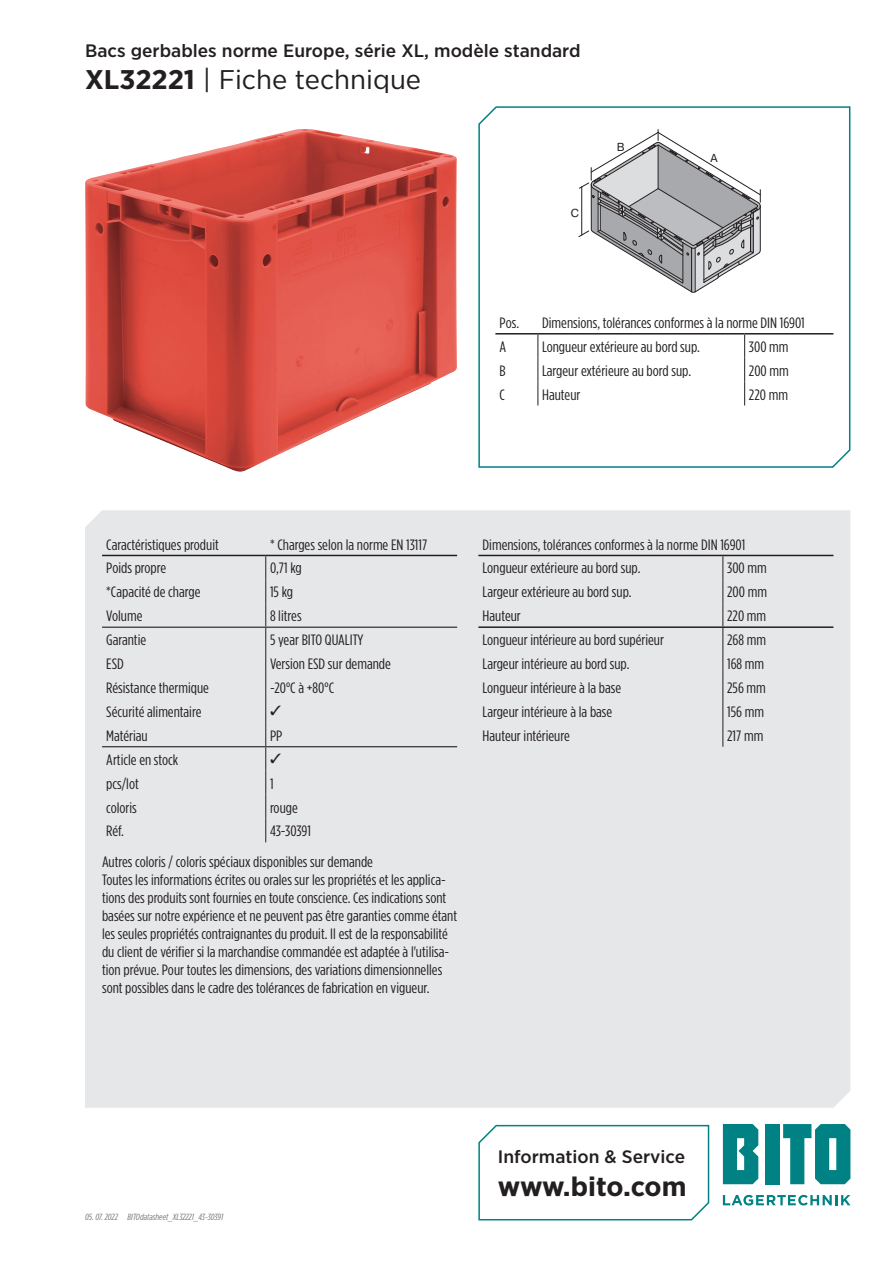
<style>
.page{position:relative;width:893px;height:1263px;background:#fff}
.page>*{position:absolute;margin:0;border:0;box-sizing:border-box;transform-origin:0 0}
.t1{font:27px "Gotham Narrow";color:#231f20;scale:1.1 1}
.t2{font:700 27px "Gotham Narrow";letter-spacing:-.015em;color:#231f20;scale:1.1 1}
.t3{font:500 18px "Gotham Narrow";color:#231f20;scale:1.1 1}
.t4{font:15px/18px "Gotham Condensed";color:#231f20;scale:1.1 1}
.t5{font:11.55px "Bito Pragmatica";color:#231f20}
.t6{font:italic 9px "Gotham Condensed";color:#76787b;scale:1.1 1}
.s1{font-weight:700}
</style>
<div class="page">
<div style="left:85px;top:510px;width:765px;height:598px;background:#e6e7e9"></div>
<svg style="left:723px;top:1195px;width:127px;height:10px"></svg>
<div style="left:765px;top:1124px;width:15px;height:60px;background:#008183"></div>
<svg style="left:723px;top:1124px;width:35px;height:60px"></svg>
<svg style="left:783px;top:1124px;width:67px;height:60px"></svg>
<svg style="left:478px;top:1124px;width:232px;height:97px"></svg>
<svg style="left:478px;top:106px;width:373px;height:362px"></svg>
<hr style="left:102px;top:555px;width:164px;height:1px;background:#231f20">
<hr style="left:266px;top:555px;width:191px;height:1px;background:#231f20">
<hr style="left:102px;top:627px;width:164px;height:1px;background:#231f20">
<hr style="left:266px;top:627px;width:191px;height:1px;background:#231f20">
<hr style="left:102px;top:746px;width:164px;height:1px;background:#231f20">
<hr style="left:266px;top:746px;width:191px;height:1px;background:#231f20">
<hr style="left:478px;top:555px;width:245px;height:1px;background:#231f20">
<hr style="left:723px;top:555px;width:110px;height:1px;background:#231f20">
<hr style="left:478px;top:626px;width:245px;height:2px;background:#231f20">
<hr style="left:723px;top:626px;width:110px;height:2px;background:#231f20">
<svg style="left:722px;top:556px;width:1px;height:191px"></svg>
<img style="left:85px;top:129px;width:372px;height:343px">
<svg style="left:579px;top:130px;width:182px;height:163px"></svg>
<hr style="left:495px;top:333px;width:43px;height:2px;background:#231f20">
<hr style="left:538px;top:333px;width:207px;height:2px;background:#231f20">
<hr style="left:745px;top:333px;width:88px;height:2px;background:#231f20">
<svg style="left:537px;top:335px;width:1px;height:70px"></svg>
<svg style="left:744px;top:335px;width:1px;height:70px"></svg>
<svg style="left:265px;top:556px;width:16px;height:286px"></svg>
<p class="t3" style="left:85px;top:39px;width:452px">Bacs gerbables norme Europe, série XL, modèle standard</p>
<h1 class="t1" style="left:85px;top:63px;width:307px"><span class="s1">XL32221</span> | Fiche technique</h1>
<p class="t5" style="left:571px;top:206px;width:10px">C</p>
<p class="t5" style="left:617px;top:140px;width:9px">B</p>
<p class="t5" style="left:710px;top:151px;width:9px">A</p>
<p class="t4" style="left:500px;top:313px;width:19px">Pos.</p>
<p class="t4" style="left:542px;top:313px;width:240px">Dimensions, tolérances conformes à la norme DIN 16901</p>
<p class="t4" style="left:500px;top:337px;width:8px">A</p>
<p class="t4" style="left:542px;top:337px;width:145px">Longueur extérieure au bord sup.</p>
<p class="t4" style="left:749px;top:337px;width:38px">300 mm</p>
<p class="t4" style="left:500px;top:361px;width:7px">B</p>
<p class="t4" style="left:542px;top:361px;width:137px">Largeur extérieure au bord sup.</p>
<p class="t4" style="left:749px;top:361px;width:38px">200 mm</p>
<p class="t4" style="left:500px;top:385px;width:6px">C</p>
<p class="t4" style="left:542px;top:385px;width:36px">Hauteur</p>
<p class="t4" style="left:749px;top:385px;width:37px">220 mm</p>
<p class="t4" style="left:106px;top:535px;width:104px">Caractéristiques produit</p>
<p class="t4" style="left:270px;top:535px;width:144px">* Charges selon la norme EN 13117</p>
<p class="t4" style="left:106px;top:559px;width:56px">Poids propre</p>
<p class="t4" style="left:270px;top:559px;width:30px">0,71 kg</p>
<p class="t4" style="left:106px;top:583px;width:87px">*Capacité de charge</p>
<p class="t4" style="left:270px;top:583px;width:23px">15 kg</p>
<p class="t4" style="left:106px;top:607px;width:34px">Volume</p>
<p class="t4" style="left:270px;top:607px;width:30px">8 litres</p>
<p class="t4" style="left:106px;top:631px;width:38px">Garantie</p>
<p class="t4" style="left:270px;top:631px;width:86px">5 year BITO QUALITY</p>
<p class="t4" style="left:106px;top:655px;width:17px">ESD</p>
<p class="t4" style="left:270px;top:655px;width:111px">Version ESD sur demande</p>
<p class="t4" style="left:106px;top:679px;width:95px">Résistance thermique</p>
<p class="t4" style="left:270px;top:679px;width:60px">-20°C à +80°C</p>
<p class="t4" style="left:106px;top:702px;width:88px">Sécurité alimentaire</p>
<p class="t4" style="left:106px;top:726px;width:39px">Matériau</p>
<p class="t4" style="left:270px;top:726px;width:13px">PP</p>
<p class="t4" style="left:106px;top:750px;width:67px">Article en stock</p>
<p class="t4" style="left:106px;top:774px;width:31px">pcs/lot</p>
<p class="t4" style="left:270px;top:774px;width:5px">1</p>
<p class="t4" style="left:106px;top:798px;width:29px">coloris</p>
<p class="t4" style="left:270px;top:798px;width:27px">rouge</p>
<p class="t4" style="left:106px;top:822px;width:18px">Réf.</p>
<p class="t4" style="left:270px;top:822px;width:39px">43-30391</p>
<p class="t4" style="left:102px;top:852px;width:324px">Autres coloris / coloris spéciaux disponibles sur demande<br>Toutes les informations écrites ou orales sur les propriétés et les applica&shy;tions des produits sont fournies en toute conscience. Ces indications sont basées sur notre expérience et ne peuvent pas être garanties comme étant les seules propriétés contraignantes du produit. Il est de la responsabilité du client de vérifier si la marchandise commandée est adaptée à l'utilisa&shy;tion prévue. Pour toutes les dimensions, des variations dimensionnelles sont possibles dans le cadre des tolérances de fabrication en vigueur.</p>
<p class="t4" style="left:483px;top:532px;width:240px;line-height:23.9px">Dimensions, tolérances conformes à la norme DIN 16901<br>Longueur extérieure au bord sup.</p>
<p class="t4" style="left:727px;top:559px;width:38px">300 mm</p>
<p class="t4" style="left:483px;top:583px;width:137px">Largeur extérieure au bord sup.</p>
<p class="t4" style="left:727px;top:583px;width:38px">200 mm</p>
<p class="t4" style="left:483px;top:607px;width:36px">Hauteur</p>
<p class="t4" style="left:727px;top:607px;width:37px">220 mm</p>
<p class="t4" style="left:483px;top:631px;width:166px">Longueur intérieure au bord supérieur</p>
<p class="t4" style="left:727px;top:631px;width:37px">268 mm</p>
<p class="t4" style="left:483px;top:655px;width:135px">Largeur intérieure au bord sup.</p>
<p class="t4" style="left:727px;top:655px;width:35px">168 mm</p>
<p class="t4" style="left:483px;top:679px;width:127px">Longueur intérieure à la base</p>
<p class="t4" style="left:727px;top:679px;width:37px">256 mm</p>
<p class="t4" style="left:483px;top:702px;width:119px">Largeur intérieure à la base</p>
<p class="t4" style="left:727px;top:702px;width:35px">156 mm</p>
<p class="t4" style="left:483px;top:726px;width:81px">Hauteur intérieure</p>
<p class="t4" style="left:727px;top:726px;width:34px">217 mm</p>
<p class="t6" style="left:85px;top:1212px;width:31px">05. 07. 2022</p>
<p class="t6" style="left:128px;top:1212px;width:88px">BITOdatasheet_XL32221_43-30391</p>
<p class="t3" style="left:498px;top:1145px;width:172px">Information &amp; Service</p>
<h1 class="t2" style="left:498px;top:1169px;width:173px">www.bito.com</h1>
</div>
